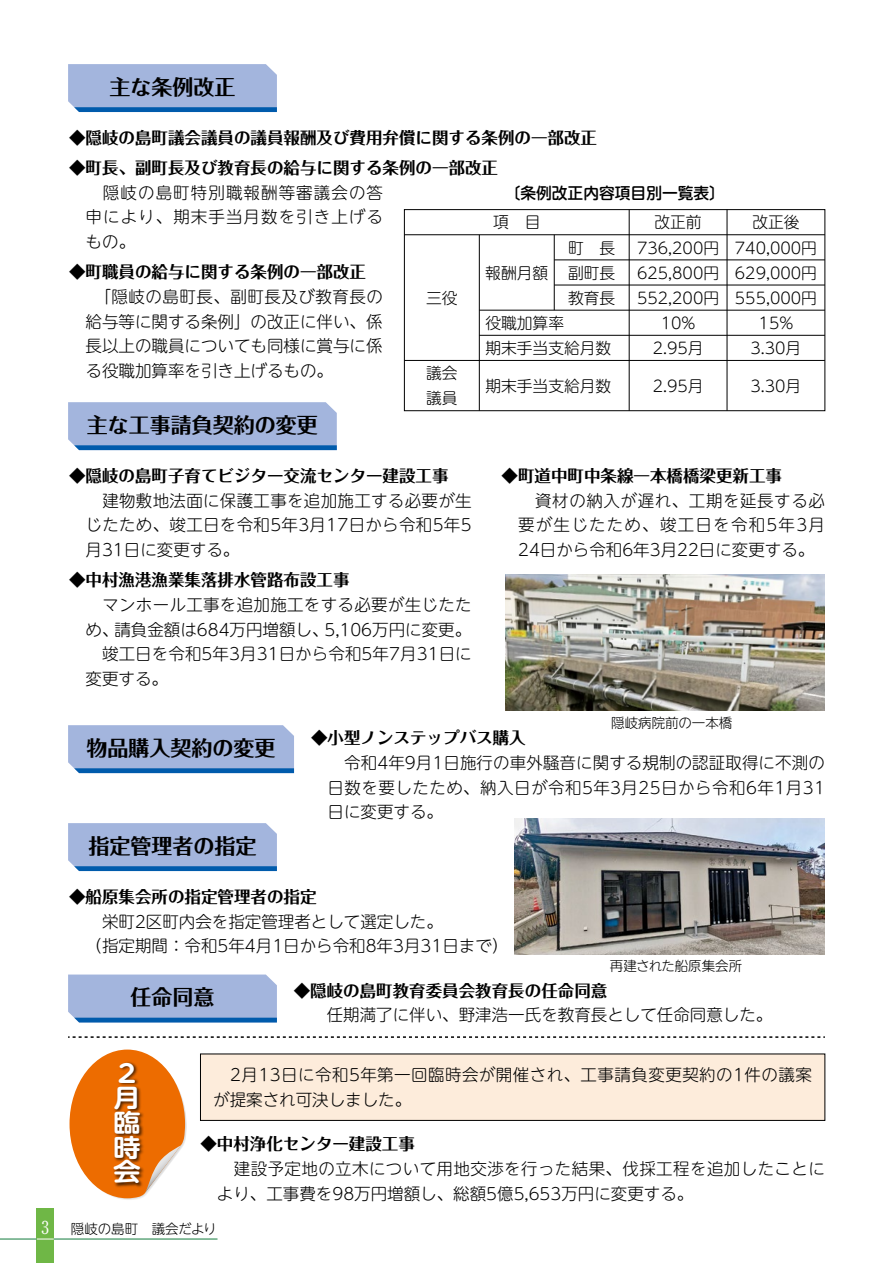
<style>
.page{position:relative;width:893px;height:1263px;background:#fff}
.page>*{position:absolute;margin:0;border:0;box-sizing:border-box;transform-origin:0 0}
.t1{font:700 24.75px/24.8px "UD Shin M Go Pr 6 N De";color:#fff;scale:1.12 1}
.t2{font:700 21px "Folk Pro";color:#000}
.t3{font:700 18px "Futo Min A101 Pr 6 N";color:#fff;scale:.85 1}
.t4{font:300 16.5px/24.8px "UD Shin M Go Pr 6 N";letter-spacing:.005em;color:#000;text-align:justify}
.t5{font:700 16.5px "Folk Pro";color:#000}
.t6{font:300 16.5px/24.8px "UD Shin M Go Pr 6 N";letter-spacing:.025em;color:#000}
.t7{font:300 15.75px/25px "UD Shin M Go Pr 6 N";color:#000;text-align:center}
.t8{font:500 15.75px "UD Shin M Go Pr 6 N";color:#000}
.t9{font:300 13.5px "UD Shin M Go Pr 6 N";color:#000}
</style>
<div class="page">
<svg style="left:68px;top:64px;width:209px;height:48px;background:#94add8"></svg>
<svg style="left:68px;top:725px;width:226px;height:48px;background:#95add8"></svg>
<svg style="left:68px;top:823px;width:209px;height:48px;background:#94add8"></svg>
<svg style="left:68px;top:974px;width:209px;height:48px;background:#97aed9"></svg>
<svg style="left:68px;top:402px;width:269px;height:48px;background:#94add8"></svg>
<div style="left:404px;top:209px;width:421px;height:202px;border:1px solid #000"></div>
<hr style="left:727px;top:210px;width:1px;height:201px;background:#000">
<hr style="left:629px;top:210px;width:1px;height:201px;background:#000">
<hr style="left:479px;top:235px;width:1px;height:176px;background:#000">
<hr style="left:554px;top:235px;width:1px;height:75px;background:#000">
<hr style="left:404px;top:234px;width:421px;height:1px;background:#000">
<hr style="left:554px;top:259px;width:271px;height:1px;background:#000">
<hr style="left:554px;top:285px;width:271px;height:1px;background:#000">
<hr style="left:479px;top:310px;width:346px;height:1px;background:#000">
<hr style="left:479px;top:335px;width:346px;height:1px;background:#000">
<hr style="left:404px;top:360px;width:421px;height:1px;background:#000">
<img style="left:506px;top:575px;width:319px;height:136px">
<img style="left:514px;top:818px;width:311px;height:136px">
<svg style="left:70px;top:1049px;width:117px;height:151px"></svg>
<img style="left:110px;top:1058px;width:36px;height:132px">
<svg style="left:68px;top:1036px;width:757px;height:2px"></svg>
<div style="left:200px;top:1054px;width:625px;height:66px;background:#fdecdb"></div>
<div style="left:200px;top:1053px;width:625px;height:68px;border:1px solid #000"></div>
<div style="left:37px;top:1208px;width:17px;height:55px;background:#6fb746"></div>
<hr style="left:54px;top:1239px;width:163px;height:1px;background:#137b3c">
<svg style="left:37px;top:1239px;width:17px;height:1px"></svg>
<hr style="left:0;top:1239px;width:37px;height:1px;background:#137b3c">
<p class="t3" style="left:41px;top:1213px;width:11px">3</p>
<p class="t2" style="left:110px;top:69px;width:128px">主な条例改正</p>
<p class="t5" style="left:69px;top:123px;width:529px">◆隠岐の島町議会議員の議員報酬及び費用弁償に関する条例の一部改正</p>
<p class="t5" style="left:69px;top:153px;width:430px">◆町長、副町長及び教育長の給与に関する条例の一部改正</p>
<p class="t4" style="left:86px;top:179px;width:299px;text-indent:17px">隠岐の島町特別職報酬等審議会の答申により、期末手当月数を引き上げるもの。</p>
<p class="t5" style="left:69px;top:258px;width:299px">◆町職員の給与に関する条例の一部改正</p>
<p class="t4" style="left:86px;top:283px;width:299px;text-indent:9px">「隠岐の島町長、副町長及び教育長の給与等に関する条例」の改正に伴い、係長以上の職員についても同様に賞与に係る役職加算率を引き上げるもの。</p>
<p class="t8" style="left:505px;top:180px;width:222px">〔条例改正内容項目別一覧表〔</p>
<p class="t7" style="left:654px;top:209px;width:49px">改正前</p>
<p class="t7" style="left:493px;top:209px;width:49px">項　目</p>
<p class="t7" style="left:568px;top:234px;width:49px;text-align:justify">町　長副町長教育長</p>
<p class="t7" style="left:485px;top:309px;width:127px;text-align:left">役職加算率<br>期末手当支給月数</p>
<p class="t7" style="left:485px;top:372px;width:127px">期末手当支給月数</p>
<p class="t7" style="left:637px;top:234px;width:84px">736,200円<br>625,800円<br>552,200円<br>10%<br>2.95月</p>
<p class="t7" style="left:653px;top:372px;width:52px">2.95月</p>
<p class="t7" style="left:485px;top:259px;width:64px">報酬月額</p>
<p class="t7" style="left:426px;top:284px;width:33px">三役</p>
<p class="t7" style="left:426px;top:360px;width:33px;text-align:left">議会議員</p>
<p class="t2" style="left:87px;top:407px;width:232px">主な工事請負契約の変更</p>
<p class="t7" style="left:752px;top:209px;width:49px">改正後</p>
<p class="t7" style="left:735px;top:234px;width:84px">740,000円<br>629,000円<br>555,000円<br>15%<br>3.30月</p>
<p class="t7" style="left:750px;top:372px;width:52px">3.30月</p>
<p class="t5" style="left:69px;top:461px;width:381px">◆隠岐の島町子育てビジター交流センター建設工事</p>
<p class="t4" style="left:86px;top:487px;width:388px">　建物敷地法面に保護工事を追加施工する必要が生じたため、竣工日を令和5年3月17日から令和5年5月31日に変更する。</p>
<p class="t5" style="left:69px;top:566px;width:282px">◆中村漁港漁業集落排水管路布設工事</p>
<p class="t4" style="left:86px;top:591px;width:388px;text-align:right">　マンホール工事を追加施工をする必要が生じたた<br>5,106万円に変更。</p>
<p class="t4" style="left:114px;top:616px;width:216px">請負金額は684万円増額し、</p>
<p class="t4" style="left:86px;top:616px;width:388px;text-align:left">め、<br>　竣工日を令和5年3月31日から令和5年7月31日に変更する。</p>
<p class="t5" style="left:502px;top:461px;width:282px">◆町道中町中条線一本橋橋梁更新工事</p>
<p class="t4" style="left:518px;top:487px;width:308px">　資材の納入が遅れ、工期を延長する必要が生じたため、竣工日を令和5年3月24日から令和6年3月22日に変更する。</p>
<p class="t2" style="left:87px;top:730px;width:190px">物品購入契約の変更</p>
<p class="t2" style="left:89px;top:828px;width:170px">指定管理者の指定</p>
<p class="t9" style="left:611px;top:711px;width:123px">隠岐病院前の一本橋</p>
<p class="t5" style="left:311px;top:724px;width:216px">◆小型ノンステップバス購入</p>
<p class="t4" style="left:328px;top:749px;width:499px">　令和4年9月1日施行の車外騒音に関する規制の認証取得に不測の日数を要したため、納入日が令和5年3月25日から令和6年1月31日に変更する。</p>
<p class="t5" style="left:69px;top:882px;width:249px">◆船原集会所の指定管理者の指定</p>
<p class="t4" style="left:86px;top:908px;width:424px">　栄町2区町内会を指定管理者として選定した。<br>（指定期間：令和5年4月1日から令和8年3月31日まで(</p>
<p class="t9" style="left:610px;top:955px;width:134px">再建された船原集会所</p>
<p class="t2" style="left:131px;top:979px;width:86px">任命同意</p>
<p class="t5" style="left:294px;top:976px;width:315px">◆隠岐の島町教育委員会教育長の任命同意</p>
<p class="t4" style="left:310px;top:1002px;width:463px">　任期満了に伴い、野津浩一氏を教育長として任命同意した。</p>
<h1 class="t1" style="left:118px;top:1059px;width:17px">2</h1>
<h1 class="t1" style="left:113px;top:1084px;width:26px">月臨時会</h1>
<p class="t6" style="left:213px;top:1062px;width:600px">　2月13日に令和5年第一回臨時会が開催され、工事請負変更契約の1件の議案</p>
<p class="t4" style="left:213px;top:1086px;width:200px">が提案され可決しました。</p>
<p class="t5" style="left:200px;top:1130px;width:216px">◆中村浄化センター建設工事</p>
<p class="t6" style="left:217px;top:1155px;width:609px">　建設予定地の立木について用地交渉を行った結果、伐採工程を追加したことにより、工事費を98万円増額し、総額5億5,653万円に変更する。</p>
<p class="t9" style="left:71px;top:1218px;width:147px">隠岐の島町　議会だより</p>
</div>
